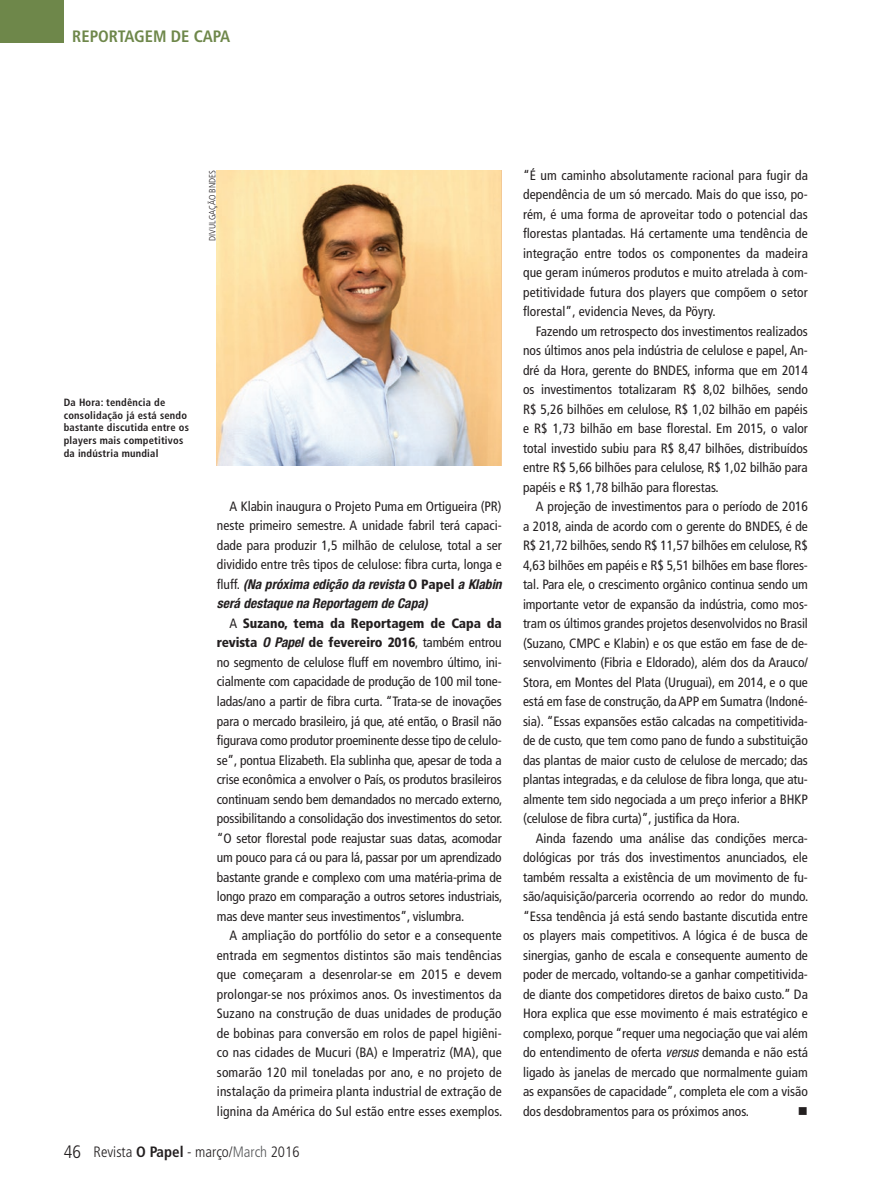
<style>
.page{position:relative;width:893px;height:1191px;background:#fff}
.page>*{position:absolute;margin:0;border:0;box-sizing:border-box;transform-origin:0 0}
.t1{font:300 condensed 18px "Frutiger LT Std";color:#231f20}
.t2{font:700 condensed 16.5px "Frutiger LT Std";color:#6e874a}
.t3{font:300 condensed 15px "Frutiger LT Std";color:#231f20}
.t4{font:condensed 13.5px/19.5px "Frutiger LT Std";color:#231f20;text-align:justify}
.t5{font:italic 700 condensed 13.5px/19.5px "Helvetica Neue LT Std";color:#231f20}
.t6{font:13.5px "Wingdings";color:#231f20}
.t7{font:700 condensed 10.5px/12.6px "Frutiger LT Std";letter-spacing:.02em;color:#231f20}
.t8{font:300 condensed 9px "Frutiger LT Std";color:#231f20}
.s1{font-family:"Frutiger LT Std";font-weight:400;font-style:normal}
.s2{font-family:"Frutiger LT Std";font-weight:900;font-style:normal}
.s3{font-weight:900}
.s4{font-family:"Helvetica Neue LT Std";font-weight:700;font-style:italic}
.s5{font-weight:700}
.s6{color:#57585a}
.s7{font-family:"Helvetica Neue LT Std";font-style:italic}
</style>
<div class="page">
<div style="left:0;top:0;width:64px;height:43px;background:#6e874a"></div>
<img style="left:217px;top:170px;width:283px;height:296px">
<p class="t2" style="left:72px;top:27px;width:160px">REPORTAGEM DE CAPA</p>
<p class="t8" style="left:207px;top:240px;width:72px;rotate:-90deg">DIVULGAÇÃO BNDES</p>
<p class="t7" style="left:64px;top:396px;width:127px">Da Hora: tendência de consolidação já está sendo bastante discutida entre os players mais competitivos da indústria mundial</p>
<p class="t4" style="left:217px;top:496px;width:286px;text-indent:13px">A Klabin inaugura o Projeto Puma em Ortigueira (PR) neste primeiro semestre. A unidade fabril terá capaci&shy;dade para produzir 1,5 milhão de celulose, total a ser dividido entre três tipos de celulose: fibra curta, longa e</p>
<p class="t5" style="left:217px;top:574px;width:286px"><span class="s1">fluff.</span> (Na próxima edição da revista <span class="s2">O Papel</span> a Klabin será destaque na Reportagem de Capa)</p>
<p class="t4" style="left:217px;top:613px;width:287px;text-indent:13px">A <span class="s3">Suzano, tema da Reportagem de Capa da revista</span> <span class="s4">O Papel</span> <span class="s3">de fevereiro 2016</span>, também entrou no segmento de celulose fluff em novembro último, ini&shy;cialmente com capacidade de produção de 100 mil tone&shy;ladas/ano a partir de fibra curta. “Trata-se de inovações para o mercado brasileiro, já que, até então, o Brasil não figurava como produtor proeminente desse tipo de celulo&shy;se”, pontua Elizabeth. Ela sublinha que, apesar de toda a crise econômica a envolver o País, os produtos brasileiros continuam sendo bem demandados no mercado externo, possibilitando a consolidação dos investimentos do setor. “O setor florestal pode reajustar suas datas, acomodar um pouco para cá ou para lá, passar por um aprendizado bastante grande e complexo com uma matéria-prima de longo prazo em comparação a outros setores industriais, mas deve manter seus investimentos”, vislumbra.</p>
<p class="t4" style="left:217px;top:925px;width:287px;text-indent:13px">A ampliação do portfólio do setor e a consequente entrada em segmentos distintos são mais tendências que começaram a desenrolar-se em 2015 e devem prolongar-se nos próximos anos. Os investimentos da Suzano na construção de duas unidades de produção de bobinas para conversão em rolos de papel higiêni&shy;co nas cidades de Mucuri (BA) e Imperatriz (MA), que somarão 120 mil toneladas por ano, e no projeto de instalação da primeira planta industrial de extração de lignina da América do Sul estão entre esses exemplos.</p>
<h1 class="t1" style="left:64px;top:1141px;width:19px">46</h1>
<p class="t3" style="left:94px;top:1142px;width:208px">Revista <span class="s5">O Papel</span> - março/<span class="s6">March</span> 2016</p>
<p class="t4" style="left:523px;top:165px;width:286px">“É um caminho absolutamente racional para fugir da dependência de um só mercado. Mais do que isso, po&shy;rém, é uma forma de aproveitar todo o potencial das florestas plantadas. Há certamente uma tendência de integração entre todos os componentes da madeira que geram inúmeros produtos e muito atrelada à com&shy;petitividade futura dos players que compõem o setor florestal”, evidencia Neves, da Pöyry.</p>
<p class="t4" style="left:523px;top:321px;width:286px;text-indent:13px">Fazendo um retrospecto dos investimentos realizados nos últimos anos pela indústria de celulose e papel, An&shy;dré da Hora, gerente do BNDES, informa que em 2014 os investimentos totalizaram R$ 8,02 bilhões, sendo R$ 5,26 bilhões em celulose, R$ 1,02 bilhão em papéis e R$ 1,73 bilhão em base florestal. Em 2015, o valor total investido subiu para R$ 8,47 bilhões, distribuídos entre R$ 5,66 bilhões para celulose, R$ 1,02 bilhão para papéis e R$ 1,78 bilhão para florestas.</p>
<p class="t4" style="left:523px;top:497px;width:286px;text-indent:13px">A projeção de investimentos para o período de 2016 a 2018, ainda de acordo com o gerente do BNDES, é de R$ 21,72 bilhões, sendo R$ 11,57 bilhões em celulose, R$ 4,63 bilhões em papéis e R$ 5,51 bilhões em base flores&shy;tal. Para ele, o crescimento orgânico continua sendo um importante vetor de expansão da indústria, como mos&shy;tram os últimos grandes projetos desenvolvidos no Brasil (Suzano, CMPC e Klabin) e os que estão em fase de de&shy;senvolvimento (Fibria e Eldorado), além dos da Arauco/ Stora, em Montes del Plata (Uruguai), em 2014, e o que está em fase de construção, da APP em Sumatra (Indoné&shy;sia). “Essas expansões estão calcadas na competitivida&shy;de de custo, que tem como pano de fundo a substituição das plantas de maior custo de celulose de mercado; das plantas integradas, e da celulose de fibra longa, que atu&shy;almente tem sido negociada a um preço inferior a BHKP (celulose de fibra curta)”, justifica da Hora.</p>
<p class="t4" style="left:523px;top:828px;width:287px;text-indent:13px">Ainda fazendo uma análise das condições merca&shy;dológicas por trás dos investimentos anunciados, ele também ressalta a existência de um movimento de fu&shy;são/aquisição/parceria ocorrendo ao redor do mundo. “Essa tendência já está sendo bastante discutida entre os players mais competitivos. A lógica é de busca de sinergias, ganho de escala e consequente aumento de poder de mercado, voltando-se a ganhar competitivida&shy;de diante dos competidores diretos de baixo custo.” Da Hora explica que esse movimento é mais estratégico e complexo, porque “requer uma negociação que vai além do entendimento de oferta <span class="s7">versus</span> demanda e não está ligado às janelas de mercado que normalmente guiam as expansões de capacidade”, completa ele com a visão dos desdobramentos para os próximos anos.</p>
<p class="t6" style="left:798px;top:1103px;width:12px">■</p>
</div>
